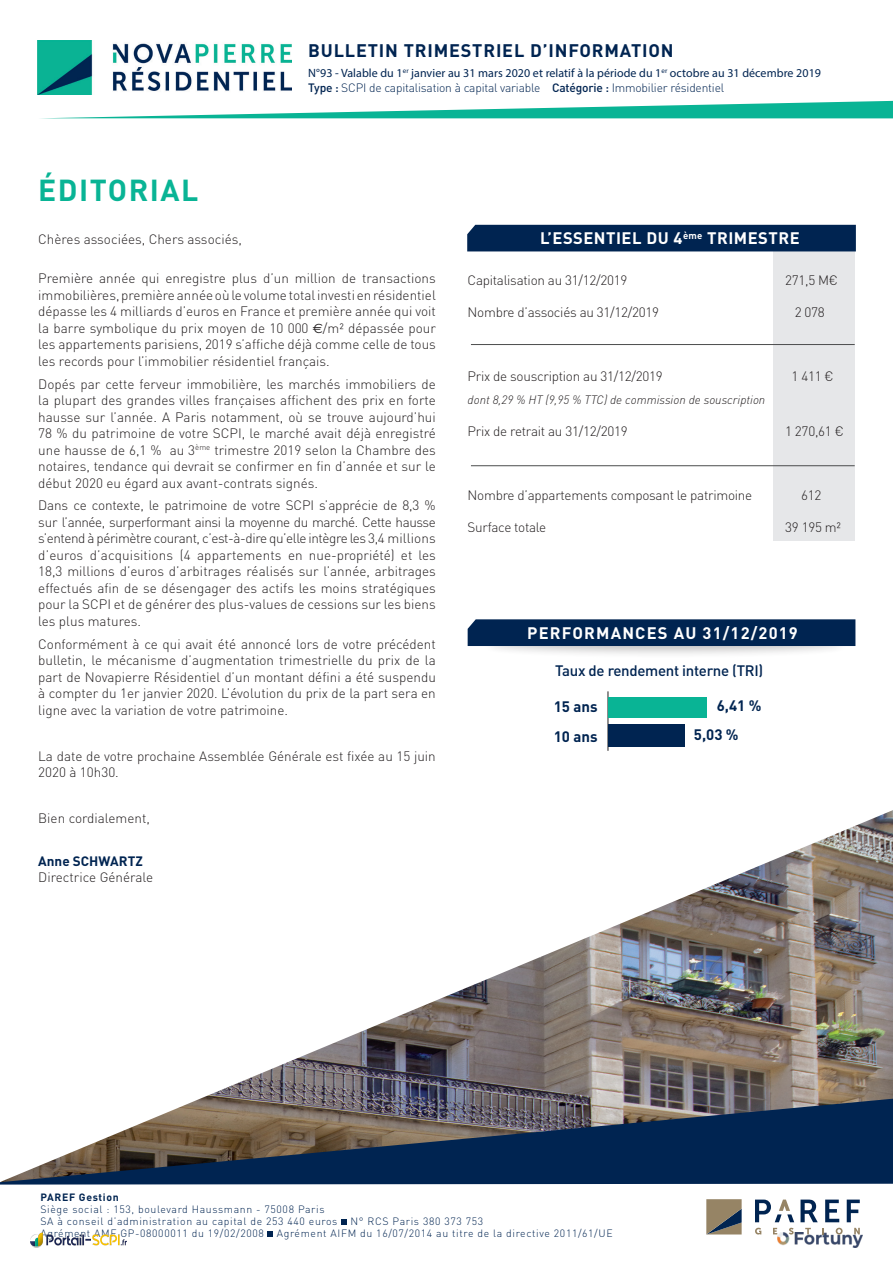
<style>
.page{position:relative;width:893px;height:1263px;background:#fff}
.page>*{position:absolute;margin:0;border:0;box-sizing:border-box;transform-origin:0 0}
.t1{font:700 30px "DIN";letter-spacing:.05em;color:#09b495}
.t2{font:700 18px "DIN";letter-spacing:.045em;color:#002451}
.t3{font:700 16.5px "DIN";letter-spacing:.04em;color:#fff}
.t4{font:700 16.5px "DIN";letter-spacing:.07em;color:#fff}
.t5{font:500 15px "DIN";letter-spacing:-.02em;color:#002451}
.t6{font:700 15px/29.7px "DIN";color:#002451}
.t7{font:300 13.5px/16.5px "DIN";color:#231f20;text-align:justify}
.t8{font:300 13.5px "DIN";letter-spacing:-.02em;color:#231f20}
.t9{font:700 13.5px "DIN";color:#002451}
.t10{font:12px "Myriad Pro";letter-spacing:.005em;color:#002451}
.t11{font:300 12px "DIN";letter-spacing:-.015em;color:#002451}
.t12{font:italic 300 12px "DIN";color:#231f20}
.t13{font:300 10.5px/12px "DIN";letter-spacing:.06em;color:#002451}
.t14{font:700 10.5px "DIN";letter-spacing:.06em;color:#002451}
.s1{font-weight:500}
.s2{font-family:"Euro Sans Std";font-weight:400}
.s3{font-family:"DIN Euro";font-weight:400}
</style>
<div class="page">
<img style="left:199px;top:810px;width:694px;height:289px">
<div style="left:773px;top:229px;width:82px;height:311px;background:#e6e7e9"></div>
<hr style="left:471px;top:344px;width:384px;height:1px;background:#4b4c4d">
<hr style="left:471px;top:465px;width:384px;height:1px;background:#4b4c4d">
<svg style="left:341px;top:1220px;width:5px;height:5px"></svg>
<svg style="left:268px;top:1232px;width:5px;height:5px"></svg>
<div style="left:476px;top:226px;width:367px;height:28px;background:#231f20;opacity:.3"></div>
<div style="left:482px;top:631px;width:367px;height:28px;background:#231f20;opacity:.3"></div>
<div style="left:467px;top:224px;width:389px;height:27px;background:#002451"></div>
<div style="left:468px;top:619px;width:387px;height:27px;background:#002451"></div>
<svg style="left:56px;top:101px;width:837px;height:17px"></svg>
<hr style="left:608px;top:691px;width:1px;height:60px;background:#231f20">
<div style="left:608px;top:724px;width:77px;height:22px;background:#002451"></div>
<div style="left:608px;top:697px;width:99px;height:21px;background:#09b495"></div>
<svg style="left:706px;top:1199px;width:36px;height:35px"></svg>
<svg style="left:800px;top:1199px;width:18px;height:23px"></svg>
<svg style="left:825px;top:1199px;width:14px;height:23px"></svg>
<svg style="left:847px;top:1199px;width:13px;height:23px"></svg>
<svg style="left:755px;top:1199px;width:39px;height:23px"></svg>
<svg style="left:755px;top:1228px;width:6px;height:6px"></svg>
<svg style="left:773px;top:1228px;width:4px;height:6px"></svg>
<svg style="left:789px;top:1228px;width:5px;height:5px"></svg>
<svg style="left:805px;top:1228px;width:6px;height:5px"></svg>
<svg style="left:836px;top:1228px;width:7px;height:5px"></svg>
<svg style="left:854px;top:1228px;width:6px;height:5px"></svg>
<img style="left:0;top:1099px;width:893px;height:85px">
<img style="left:37px;top:40px;width:255px;height:54px">
<img style="left:777px;top:1233px;width:86px;height:15px">
<img style="left:30px;top:1233px;width:97px;height:15px">
<h2 class="t2" style="left:308px;top:39px;width:367px">BULLETIN TRIMESTRIEL D’INFORMATION</h2>
<p class="t10" style="left:308px;top:65px;width:514px">N°93 - Valable du 1<sup>er</sup> janvier au 31 mars 2020 et relatif à la période du 1<sup>er</sup> octobre au 31 décembre 2019</p>
<p class="t11" style="left:308px;top:80px;width:417px"><span class="s1">Type :</span> SCPI de capitalisation à capital variable <span class="s1">Catégorie :</span> Immobilier résidentiel</p>
<h1 class="t1" style="left:38px;top:171px;width:162px">ÉDITORIAL</h1>
<p class="t7" style="left:38px;top:231px;width:205px">Chères associées, Chers associés,</p>
<p class="t7" style="left:38px;top:270px;width:399px">Première année qui enregistre plus d’un million de transactions immobilières, première année où le volume total investi en résidentiel dépasse les 4 milliards d’euros en France et première année qui voit la barre symbolique du prix moyen de 10 000 <span class="s2">€</span>/m² dépassée pour les appartements parisiens, 2019 s’affiche déjà comme celle de tous les records pour l’immobilier résidentiel français.</p>
<p class="t7" style="left:38px;top:375px;width:399px">Dopés par cette ferveur immobilière, les marchés immobiliers de la plupart des grandes villes françaises affichent des prix en forte hausse sur l’année. A Paris notamment, où se trouve aujourd’hui 78 % du patrimoine de votre SCPI, le marché avait déjà enregistré une hausse de 6,1 % au 3<sup>ème</sup> trimestre 2019 selon la Chambre des notaires, tendance qui devrait se confirmer en fin d’année et sur le début 2020 eu égard aux avant-contrats signés.</p>
<p class="t7" style="left:38px;top:497px;width:399px">Dans ce contexte, le patrimoine de votre SCPI s’apprécie de 8,3 % sur l’année, surperformant ainsi la moyenne du marché. Cette hausse s’entend à périmètre courant, c’est-à-dire qu’elle intègre les 3,4 millions d’euros d’acquisitions (4 appartements en nue-propriété) et les 18,3 millions d’euros d’arbitrages réalisés sur l’année, arbitrages effectués afin de se désengager des actifs les moins stratégiques pour la SCPI et de générer des plus-values de cessions sur les biens les plus matures.</p>
<p class="t7" style="left:38px;top:636px;width:399px">Conformément à ce qui avait été annoncé lors de votre précédent bulletin, le mécanisme d’augmentation trimestrielle du prix de la part de Novapierre Résidentiel d’un montant défini a été suspendu à compter du 1er janvier 2020. L’évolution du prix de la part sera en ligne avec la variation de votre patrimoine.</p>
<p class="t7" style="left:38px;top:747px;width:399px">La date de votre prochaine Assemblée Générale est fixée au 15 juin<br>2020 à 10h30.</p>
<p class="t7" style="left:38px;top:810px;width:113px">Bien cordialement,</p>
<p class="t9" style="left:38px;top:852px;width:106px">Anne SCHWARTZ</p>
<p class="t7" style="left:38px;top:869px;width:116px">Directrice Générale</p>
<p class="t3" style="left:540px;top:227px;width:261px">L’ESSENTIEL DU 4<sup>ème</sup> TRIMESTRE</p>
<p class="t8" style="left:468px;top:272px;width:161px">Capitalisation au 31/12/2019</p>
<p class="t7" style="left:785px;top:272px;width:54px">271,5 M<span class="s3">1</span></p>
<p class="t8" style="left:468px;top:304px;width:193px">Nombre d’associés au 31/12/2019</p>
<p class="t7" style="left:795px;top:304px;width:32px">2 078</p>
<p class="t8" style="left:468px;top:368px;width:197px">Prix de souscription au 31/12/2019</p>
<p class="t7" style="left:792px;top:368px;width:44px">1 411 <span class="s3">1</span></p>
<p class="t12" style="left:468px;top:392px;width:299px">dont 8,29 % HT (9,95 % TTC) de commission de souscription</p>
<p class="t8" style="left:468px;top:423px;width:162px">Prix de retrait au 31/12/2019</p>
<p class="t7" style="left:785px;top:423px;width:60px">1 270,61 <span class="s3">1</span></p>
<p class="t8" style="left:468px;top:487px;width:286px">Nombre d’appartements composant le patrimoine</p>
<p class="t7" style="left:801px;top:487px;width:22px">612</p>
<p class="t8" style="left:468px;top:519px;width:80px">Surface totale</p>
<p class="t7" style="left:785px;top:519px;width:57px">39 195 m²</p>
<p class="t4" style="left:527px;top:622px;width:272px">PERFORMANCES AU 31/12/2019</p>
<p class="t5" style="left:555px;top:661px;width:210px">Taux de rendement interne (TRI)</p>
<p class="t6" style="left:554px;top:691px;width:45px">15 ans<br>10 ans</p>
<p class="t6" style="left:694px;top:690px;width:69px;text-indent:23px">6,41 %<br>5,03 %</p>
<p class="t14" style="left:40px;top:1190px;width:80px">PAREF Gestion</p>
<p class="t13" style="left:40px;top:1203px;width:574px">Siège social : 153, boulevard Haussmann - 75008 Paris<br>SA à conseil d’administration au capital de 253 440 euros N° RCS Paris 380 373 753<br>Agrément AMF GP-08000011 du 19/02/2008 Agrément AIFM du 16/07/2014 au titre de la directive 2011/61/UE</p>
</div>
